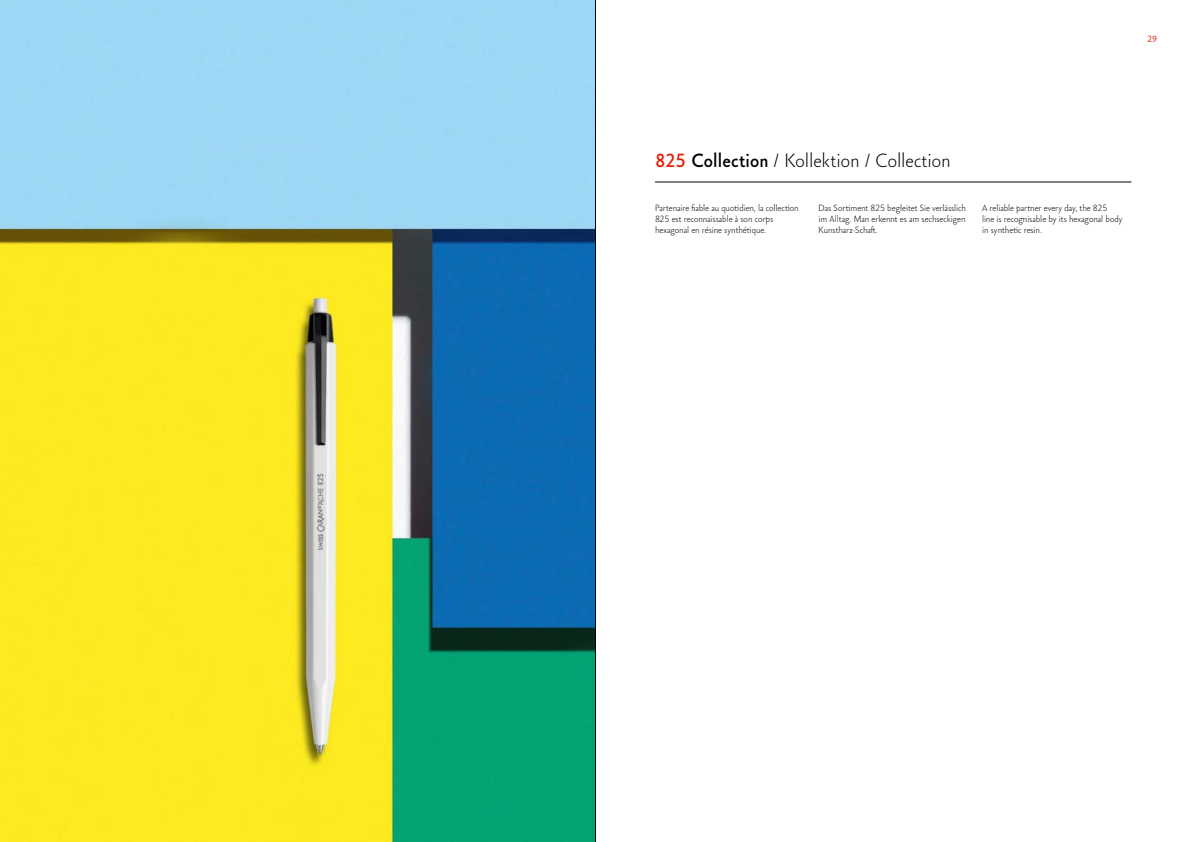
<style>
.page{position:relative;width:1191px;height:842px;background:#fff}
.page>*{position:absolute;margin:0;border:0;box-sizing:border-box;transform-origin:0 0}
.t1{font:300 19px "Carandache Sans";color:#000}
.t2{font:300 9px/11px "Carandache Sans";color:#000}
.t3{font:9px "Carandache Sans";color:#e41e0a}
.s1{font-weight:700;color:#e41e0a}
.s2{font-weight:700}
</style>
<div class="page">
<hr style="left:655px;top:182px;width:476px;height:1px;background:#000">
<img style="left:0;top:0;width:595px;height:842px">
<hr style="left:595px;top:0;width:1px;height:842px;background:#000">
<p class="t3" style="left:1147px;top:33px;width:11px">29</p>
<h1 class="t1" style="left:655px;top:148px;width:297px"><span class="s1">825</span> <span class="s2">Collection</span> / Kollektion / Collection</h1>
<p class="t2" style="left:655px;top:202px;width:145px">Partenaire fiable au quotidien, la collection<br>825 est reconnaissable à son corps hexagonal en résine synthétique.</p>
<p class="t2" style="left:818px;top:202px;width:149px;text-align:justify">Das Sortiment 825 begleitet Sie verlässlich im Alltag. Man erkennt es am sechseckigen Kunstharz-Schaft.</p>
<p class="t2" style="left:982px;top:202px;width:142px">A reliable partner every day, the 825<br>line is recognisable by its hexagonal body in synthetic resin.</p>
</div>
